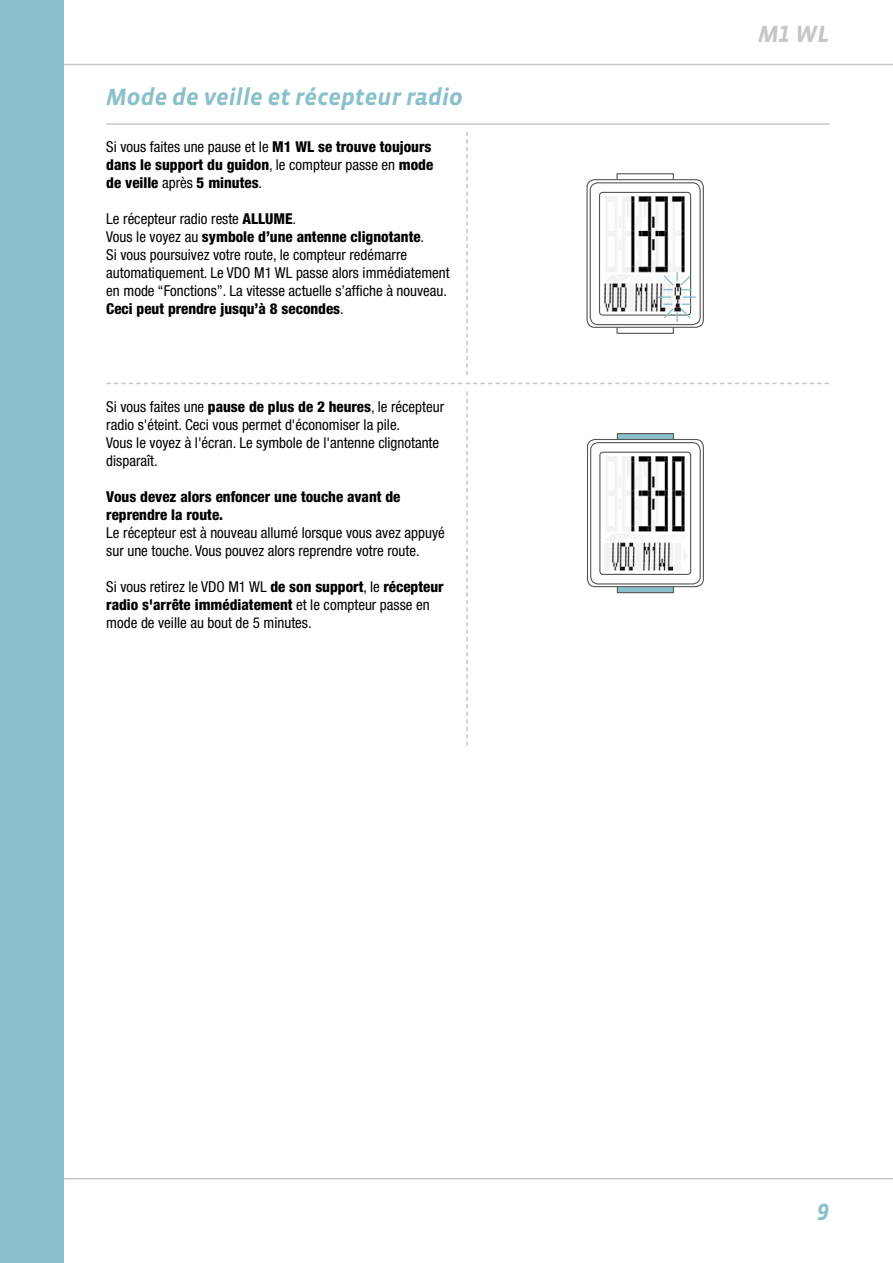
<style>
.page{position:relative;width:893px;height:1263px;background:#fff}
.page>*{position:absolute;margin:0;border:0;box-sizing:border-box;transform-origin:0 0}
.t1{font:italic 700 24px "Vista Sans OT";color:#89c0cb}
.t2{font:italic 700 24px "Vista Sans OT";color:#c5c6c6}
.t3{font:condensed 15px/18px "Helvetica Neue";color:#000}
.t4{font:800 condensed 15px/18px "Helvetica Neue";color:#000;text-align:justify}
.s1{font-weight:400}
.s2{font-weight:800}
</style>
<div class="page">
<div style="left:0;top:0;width:64px;height:1263px;background:#89c0cb"></div>
<hr style="left:64px;top:1178px;width:829px;height:1px;background:#c5c6c6">
<hr style="left:64px;top:64px;width:829px;height:1px;background:#c5c6c6">
<svg style="left:466px;top:132px;width:2px;height:243px"></svg>
<div style="left:616px;top:327px;width:58px;height:7px;border:1px solid #565656"></div>
<div style="left:616px;top:173px;width:58px;height:7px;border:1px solid #565656"></div>
<div style="left:586px;top:179px;width:118px;height:149px;border:1px solid #565656;border-radius:8px"></div>
<div style="left:590px;top:182px;width:111px;height:143px;border:1px solid #565656;border-radius:8px"></div>
<img style="left:604px;top:196px;width:85px;height:116px">
<div style="left:599px;top:192px;width:92px;height:124px;border:1px solid #565656;border-radius:3px"></div>
<svg style="left:663px;top:273px;width:29px;height:17px"></svg>
<svg style="left:658px;top:296px;width:13px;height:2px"></svg>
<svg style="left:683px;top:296px;width:13px;height:2px"></svg>
<svg style="left:663px;top:304px;width:29px;height:17px"></svg>
<svg style="left:106px;top:383px;width:723px;height:1px"></svg>
<svg style="left:466px;top:391px;width:2px;height:355px"></svg>
<hr style="left:106px;top:123px;width:723px;height:2px;background:#c5c6c6">
<div style="left:617px;top:586px;width:57px;height:7px;background:#89c0cb;border:1px solid #565656"></div>
<div style="left:617px;top:433px;width:57px;height:7px;background:#89c0cb;border:1px solid #565656"></div>
<div style="left:587px;top:439px;width:117px;height:148px;border:1px solid #565656;border-radius:8px"></div>
<div style="left:590px;top:442px;width:111px;height:142px;border:1px solid #565656;border-radius:8px"></div>
<img style="left:605px;top:456px;width:82px;height:115px">
<div style="left:599px;top:452px;width:92px;height:123px;border:1px solid #565656;border-radius:3px"></div>
<h1 class="t1" style="left:106px;top:85px;width:358px">Mode de veille et récepteur radio</h1>
<p class="t4" style="left:106px;top:138px;width:328px"><span class="s1">Si vous faites une pause et le</span> M1 WL se trouve toujours dans le support du guidon<span class="s1">, le compteur passe en</span> mode de veille <span class="s1">après</span> 5 minutes<span class="s1">.</span></p>
<p class="t3" style="left:106px;top:210px;width:345px">Le récepteur radio reste <span class="s2">ALLUME</span>.<br>Vous le voyez au <span class="s2">symbole d’une antenne clignotante</span>.<br>Si vous poursuivez votre route, le compteur redémarre automatiquement. Le VDO M1 WL passe alors immédiatement en mode “Fonctions”. La vitesse actuelle s’affiche à nouveau.<br><span class="s2">Ceci peut prendre jusqu’à 8 secondes</span>.</p>
<p class="t3" style="left:106px;top:397px;width:339px">Si vous faites une <span class="s2">pause de plus de 2 heures</span>, le récepteur radio s'éteint. Ceci vous permet d'économiser la pile.<br>Vous le voyez à l'écran. Le symbole de l'antenne clignotante disparaît.</p>
<p class="t4" style="left:106px;top:487px;width:296px">Vous devez alors enfoncer une touche avant de reprendre la route.</p>
<p class="t3" style="left:106px;top:523px;width:340px">Le récepteur est à nouveau allumé lorsque vous avez appuyé sur une touche. Vous pouvez alors reprendre votre route.</p>
<p class="t3" style="left:106px;top:577px;width:339px">Si vous retirez le VDO M1 WL <span class="s2">de son support</span>, le <span class="s2">récepteur radio s'arrête immédiatement</span> et le compteur passe en mode de veille au bout de 5 minutes.</p>
<h1 class="t2" style="left:758px;top:21px;width:72px">M1 WL</h1>
<h1 class="t1" style="left:817px;top:1199px;width:13px">9</h1>
</div>
